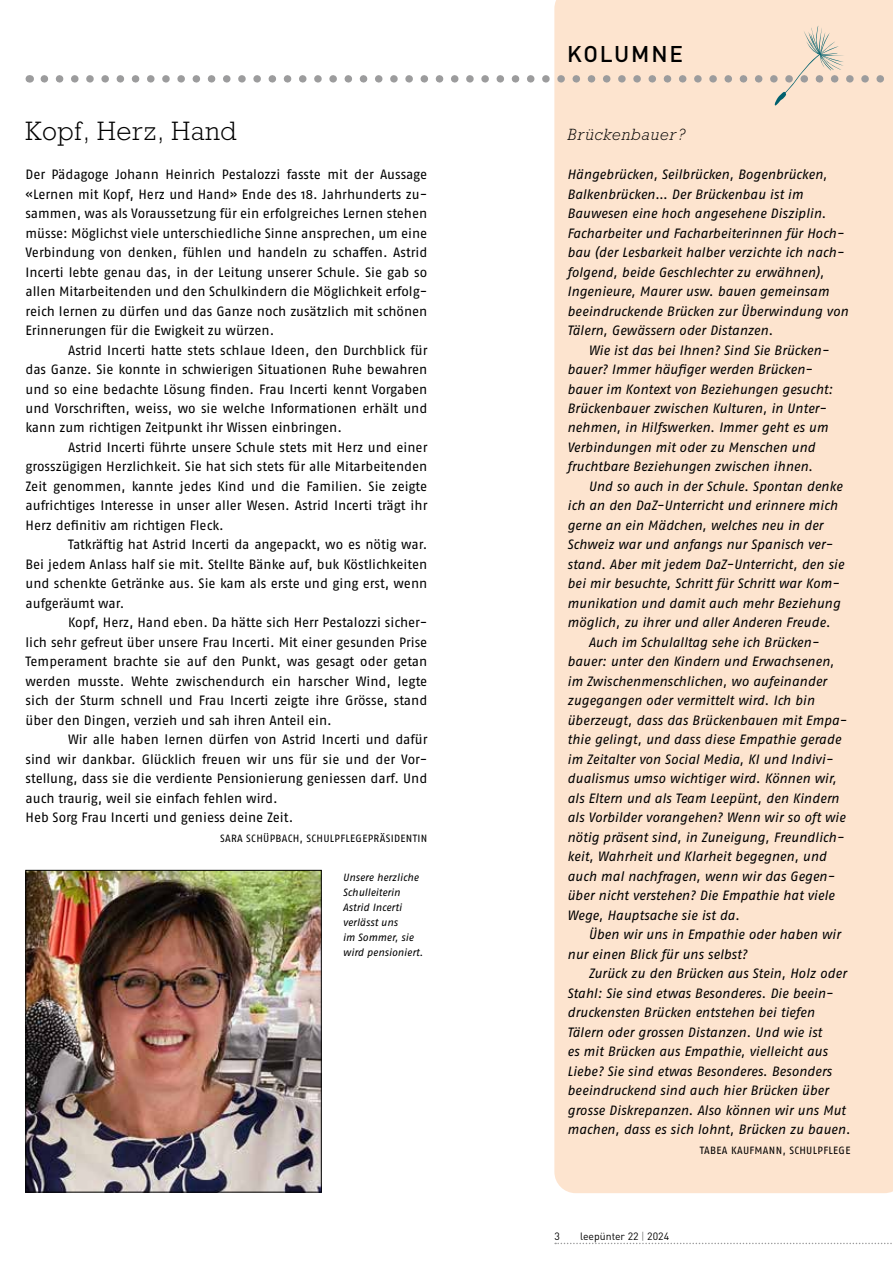
<style>
.page{position:relative;width:893px;height:1263px;background:#fff}
.page>*{position:absolute;margin:0;border:0;box-sizing:border-box;transform-origin:0 0}
.t1{font:300 27px "Rockwell Std";letter-spacing:.03em;color:#000}
.t2{font:500 22.5px "DINOT";letter-spacing:.08em;color:#000}
.t3{font:italic 300 16.5px "Rockwell Std";letter-spacing:.05em;color:#000}
.t4{font:italic 13.5px/19.5px "Fago OT";letter-spacing:-.005em;color:#000}
.t5{font:13.5px/19.5px "Fago OT";letter-spacing:-.005em;color:#000;text-align:justify}
.t6{font:italic 10.5px/15px "Fago OT";color:#000}
.t7{font:10.5px "Fago OT";letter-spacing:.03em;color:#000}
.t8{font:10.5px "DINOT";color:#000}
.s1{color:#868786}
</style>
<div class="page">
<svg style="left:555px;top:1243px;width:337px;height:1px"></svg>
<div style="left:554px;top:0;width:339px;height:1193px;background:#fde4cf"></div>
<svg style="left:44px;top:26px;width:849px;height:80px"></svg>
<img style="left:28px;top:872px;width:292px;height:318px">
<div style="left:26px;top:870px;width:296px;height:322px;border:1px solid #000"></div>
<h1 class="t1" style="left:26px;top:116px;width:213px">Kopf, Herz, Hand</h1>
<p class="t5" style="left:26px;top:165px;width:403px">Der Pädagoge Johann Heinrich Pestalozzi fasste mit der Aussage «Lernen mit Kopf, Herz und Hand» Ende des 18. Jahrhunderts zu&shy;sammen, was als Voraussetzung für ein erfolgreiches Lernen stehen müsse: Möglichst viele unterschiedliche Sinne ansprechen, um eine Verbindung von denken, fühlen und handeln zu schaffen. Astrid Incerti lebte genau das, in der Leitung unserer Schule. Sie gab so allen Mitarbeitenden und den Schulkindern die Möglichkeit erfolg&shy;reich lernen zu dürfen und das Ganze noch zusätzlich mit schönen Erinnerungen für die Ewigkeit zu würzen.</p>
<p class="t5" style="left:26px;top:340px;width:403px;text-indent:43px">Astrid Incerti hatte stets schlaue Ideen, den Durchblick für das Ganze. Sie konnte in schwierigen Situationen Ruhe bewahren und so eine bedachte Lösung finden. Frau Incerti kennt Vorgaben und Vorschriften, weiss, wo sie welche Informationen erhält und kann zum richtigen Zeitpunkt ihr Wissen einbringen.</p>
<p class="t5" style="left:26px;top:437px;width:403px;text-indent:43px">Astrid Incerti führte unsere Schule stets mit Herz und einer grosszügigen Herzlichkeit. Sie hat sich stets für alle Mitarbeitenden Zeit genommen, kannte jedes Kind und die Familien. Sie zeigte aufrichtiges Interesse in unser aller Wesen. Astrid Incerti trägt ihr Herz definitiv am richtigen Fleck.</p>
<p class="t5" style="left:26px;top:535px;width:403px;text-indent:43px">Tatkräftig hat Astrid Incerti da angepackt, wo es nötig war.<br>Bei jedem Anlass half sie mit. Stellte Bänke auf, buk Köstlichkeiten und schenkte Getränke aus. Sie kam als erste und ging erst, wenn aufgeräumt war.</p>
<p class="t5" style="left:26px;top:613px;width:403px;text-indent:43px">Kopf, Herz, Hand eben. Da hätte sich Herr Pestalozzi sicher&shy;lich sehr gefreut über unsere Frau Incerti. Mit einer gesunden Prise Temperament brachte sie auf den Punkt, was gesagt oder getan werden musste. Wehte zwischendurch ein harscher Wind, legte sich der Sturm schnell und Frau Incerti zeigte ihre Grösse, stand über den Dingen, verzieh und sah ihren Anteil ein.</p>
<p class="t5" style="left:26px;top:730px;width:403px;text-align:left;text-indent:43px">Wir alle haben lernen dürfen von Astrid Incerti und dafür sind wir dankbar. Glücklich freuen wir uns für sie und der Vor&shy;stellung, dass sie die verdiente Pensionierung geniessen darf. Und auch traurig, weil sie einfach fehlen wird.<br>Heb Sorg Frau Incerti und geniess deine Zeit.</p>
<p class="t7" style="left:220px;top:832px;width:209px">SARA SCHÜPBACH, SCHULPFLEGEPRÄSIDENTIN</p>
<p class="t6" style="left:343px;top:870px;width:82px">Unsere herzliche<br>Schulleiterin<br>Astrid Incerti verlässt uns<br>im Sommer, sie wird pensioniert.</p>
<h2 class="t2" style="left:567px;top:39px;width:117px">KOLUMNE</h2>
<p class="t3" style="left:567px;top:125px;width:119px">Brückenbauer?</p>
<p class="t4" style="left:567px;top:165px;width:283px">Hängebrücken, Seilbrücken, Bogenbrücken, Balkenbrücken… Der Brückenbau ist im Bauwesen eine hoch angesehene Disziplin.<br>Facharbeiter und Facharbeiterinnen für Hoch&shy;bau (der Lesbarkeit halber verzichte ich nach&shy;folgend, beide Geschlechter zu erwähnen), Ingenieure, Maurer usw. bauen gemeinsam beeindruckende Brücken zur Überwindung von Tälern, Gewässern oder Distanzen.</p>
<p class="t4" style="left:567px;top:340px;width:267px;text-indent:21px">Wie ist das bei Ihnen? Sind Sie Brücken&shy;bauer? Immer häufiger werden Brücken&shy;bauer im Kontext von Beziehungen gesucht:<br>Brückenbauer zwischen Kulturen, in Unter&shy;nehmen, in Hilfswerken. Immer geht es um Verbindungen mit oder zu Menschen und fruchtbare Beziehungen zwischen ihnen.</p>
<p class="t4" style="left:588px;top:476px;width:256px">Und so auch in der Schule. Spontan denke</p>
<p class="t4" style="left:567px;top:496px;width:272px">ich an den DaZ-Unterricht und erinnere mich</p>
<p class="t4" style="left:567px;top:515px;width:257px">gerne an ein Mädchen, welches neu in der</p>
<p class="t4" style="left:567px;top:535px;width:267px">Schweiz war und anfangs nur Spanisch ver-</p>
<p class="t4" style="left:567px;top:554px;width:278px">stand. Aber mit jedem DaZ-Unterricht, den sie</p>
<p class="t4" style="left:567px;top:574px;width:274px">bei mir besuchte, Schritt für Schritt war Kom-</p>
<p class="t4" style="left:567px;top:593px;width:275px">munikation und damit auch mehr Beziehung</p>
<p class="t4" style="left:567px;top:613px;width:265px">möglich, zu ihrer und aller Anderen Freude.</p>
<p class="t4" style="left:588px;top:632px;width:232px">Auch im Schulalltag sehe ich Brücken-</p>
<p class="t4" style="left:567px;top:652px;width:269px">bauer: unter den Kindern und Erwachsenen,</p>
<p class="t4" style="left:567px;top:671px;width:261px">im Zwischenmenschlichen, wo aufeinander</p>
<p class="t4" style="left:567px;top:691px;width:249px">zugegangen oder vermittelt wird. Ich bin</p>
<p class="t4" style="left:567px;top:710px;width:281px">überzeugt, dass das Brückenbauen mit Empa-</p>
<p class="t4" style="left:567px;top:730px;width:275px">thie gelingt, und dass diese Empathie gerade</p>
<p class="t4" style="left:567px;top:749px;width:267px">im Zeitalter von Social Media, KI und Indivi-</p>
<p class="t4" style="left:567px;top:769px;width:271px">dualismus umso wichtiger wird. Können wir,</p>
<p class="t4" style="left:567px;top:788px;width:273px">als Eltern und als Team Leepünt, den Kindern</p>
<p class="t4" style="left:567px;top:808px;width:280px">als Vorbilder vorangehen? Wenn wir so oft wie</p>
<p class="t4" style="left:567px;top:827px;width:278px">nötig präsent sind, in Zuneigung, Freundlich-</p>
<p class="t4" style="left:567px;top:847px;width:261px">keit, Wahrheit und Klarheit begegnen, und</p>
<p class="t4" style="left:567px;top:866px;width:269px">auch mal nachfragen, wenn wir das Gegen-</p>
<p class="t4" style="left:567px;top:886px;width:269px">über nicht verstehen? Die Empathie hat viele</p>
<p class="t4" style="left:567px;top:905px;width:174px">Wege, Hauptsache sie ist da.</p>
<p class="t4" style="left:588px;top:925px;width:254px">Üben wir uns in Empathie oder haben wir</p>
<p class="t4" style="left:567px;top:944px;width:182px">nur einen Blick für uns selbst?</p>
<p class="t4" style="left:588px;top:964px;width:260px">Zurück zu den Brücken aus Stein, Holz oder</p>
<p class="t4" style="left:567px;top:983px;width:268px">Stahl: Sie sind etwas Besonderes. Die beein-</p>
<p class="t4" style="left:567px;top:1003px;width:249px">druckensten Brücken entstehen bei tiefen</p>
<p class="t4" style="left:567px;top:1022px;width:256px">Tälern oder grossen Distanzen. Und wie ist</p>
<p class="t4" style="left:567px;top:1042px;width:262px">es mit Brücken aus Empathie, vielleicht aus</p>
<p class="t4" style="left:567px;top:1061px;width:266px">Liebe? Sie sind etwas Besonderes. Besonders</p>
<p class="t4" style="left:567px;top:1081px;width:263px">beeindruckend sind auch hier Brücken über</p>
<p class="t4" style="left:567px;top:1100px;width:280px">grosse Diskrepanzen. Also können wir uns Mut</p>
<p class="t4" style="left:567px;top:1120px;width:285px">machen, dass es sich lohnt, Brücken zu bauen.</p>
<p class="t7" style="left:700px;top:1144px;width:152px">TABEA KAUFMANN, SCHULPFLEGE</p>
<p class="t8" style="left:554px;top:1229px;width:7px">3</p>
<p class="t8" style="left:580px;top:1229px;width:91px">leepünter 22 <span class="s1">|</span> 2024</p>
</div>
